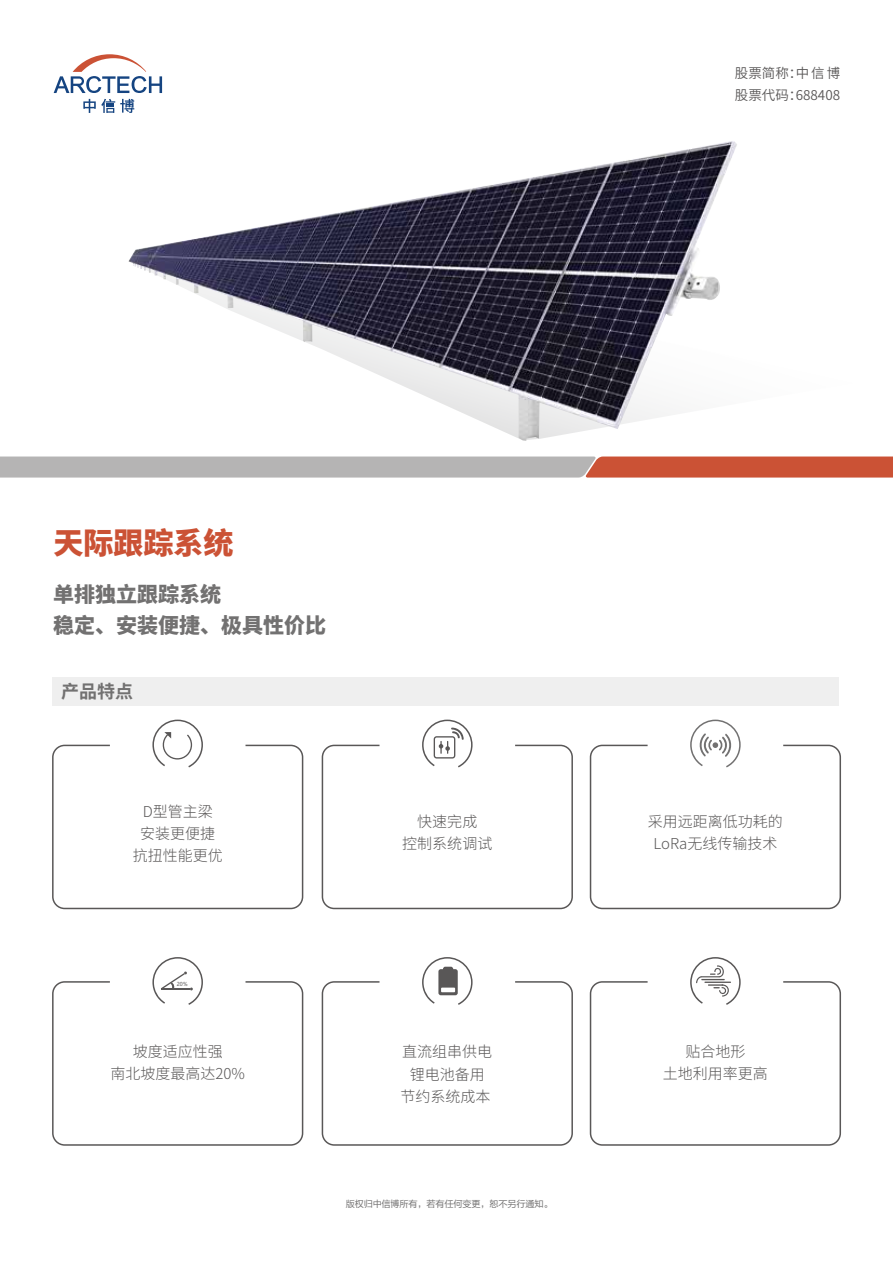
<style>
.page{position:relative;width:893px;height:1263px;background:#fff}
.page>*{position:absolute;margin:0;border:0;box-sizing:border-box;transform-origin:0 0}
.t1{font:800 30px "Source Han Sans CN";color:#cb5235}
.t2{font:800 21px/31.5px "Source Han Sans CN";color:#727171}
.t3{font:700 18px "Source Han Sans CN";color:#727171}
.t4{font:300 15px/22.2px "Source Han Sans CN";color:#595757;text-align:center}
.t5{font:13.5px/22.2px "Source Han Sans CN";color:#595757}
.t6{font:9.15px "FZLTHK GBK1 0";letter-spacing:-.02em;color:#727171}
.t7{font:5.4px "Microsoft Ya Hei";color:#595757;scale:.94 1}
</style>
<div class="page">
<svg style="left:0;top:456px;width:893px;height:21px;background:#be958c"></svg>
<svg style="left:54px;top:54px;width:108px;height:39px"></svg>
<svg style="left:83px;top:99px;width:51px;height:14px"></svg>
<svg style="left:52px;top:720px;width:251px;height:189px"></svg>
<svg style="left:322px;top:720px;width:251px;height:189px"></svg>
<svg style="left:590px;top:720px;width:251px;height:189px"></svg>
<svg style="left:52px;top:957px;width:251px;height:189px"></svg>
<svg style="left:322px;top:957px;width:251px;height:189px"></svg>
<svg style="left:590px;top:957px;width:251px;height:189px"></svg>
<div style="left:52px;top:677px;width:786px;height:28px;background:#efefef"></div>
<img style="left:128px;top:141px;width:609px;height:300px">
<p class="t5" style="left:735px;top:62px;width:107px">股票简称：中信博股票代码：688408</p>
<h1 class="t1" style="left:54px;top:526px;width:181px">天际跟踪系统</h1>
<h2 class="t2" style="left:53px;top:579px;width:274px">单排独立跟踪系统<br>稳定、安装便捷、极具性价比</h2>
<p class="t3" style="left:61px;top:681px;width:73px">产品特点</p>
<p class="t4" style="left:133px;top:800px;width:91px">D型管主梁<br>安装更便捷抗扭性能更优</p>
<p class="t4" style="left:402px;top:811px;width:91px">快速完成<br>控制系统调试</p>
<p class="t7" style="left:177px;top:980px;width:13px">20％</p>
<p class="t4" style="left:110px;top:1041px;width:136px">坡度适应性强<br>南北坡度最高达20%</p>
<p class="t4" style="left:401px;top:1041px;width:93px">直流组串供电锂电池备用节约系统成本</p>
<p class="t6" style="left:346px;top:1199px;width:208px">版权归中信博所有，若有任何变更，恕不另行通知。</p>
<p class="t4" style="left:648px;top:811px;width:136px">采用远距离低功耗的<br>LoRa无线传输技术</p>
<p class="t4" style="left:663px;top:1041px;width:106px">贴合地形<br>土地利用率更高</p>
</div>
